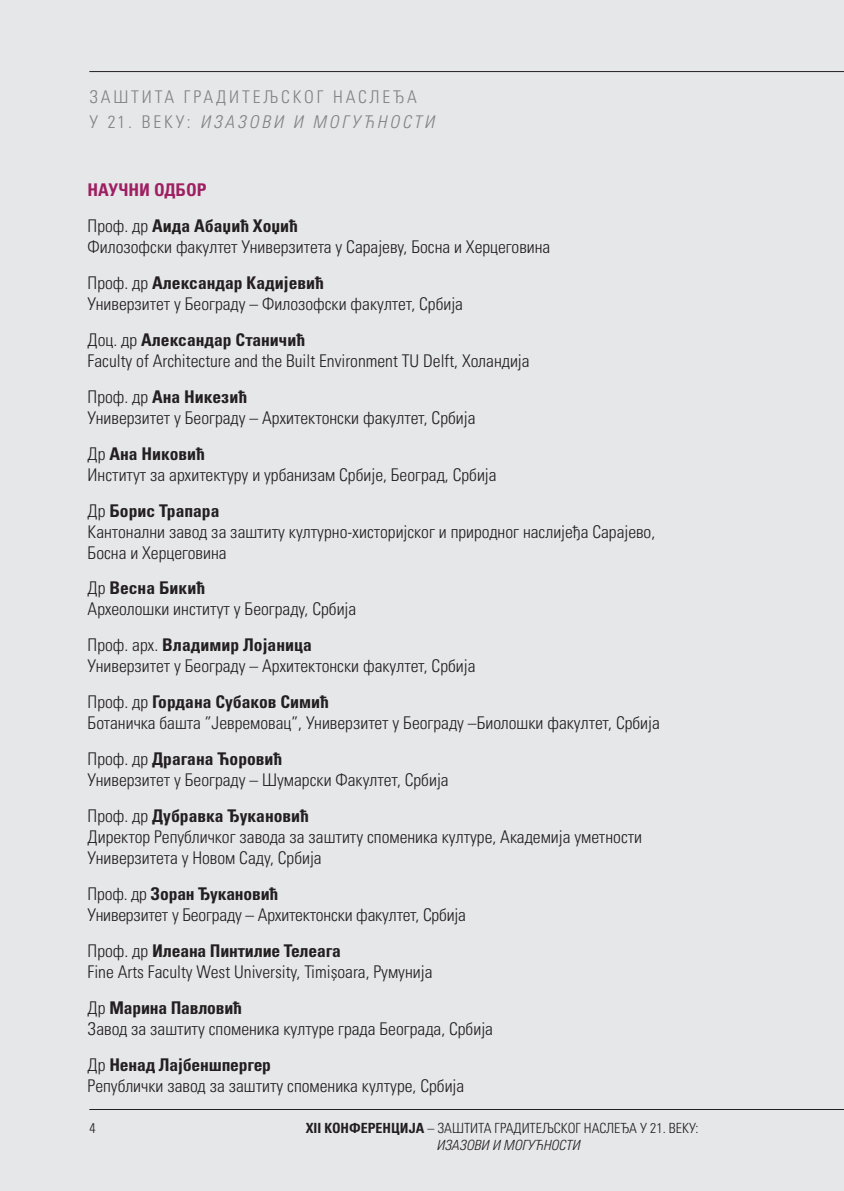
<style>
.page{position:relative;width:844px;height:1191px;background:#fff}
.page>*{position:absolute;margin:0;border:0;box-sizing:border-box;transform-origin:0 0}
.t1{font:17.5px/21px "Univers LTCYR 47 Light Cond";color:#231f20}
.t2{font:17.5px/35.9px "Univers LTCYR 67 Bold Cond";color:#231f20}
.t3{font:17.5px "Univers LTCYR 47 Light Cond Obl";letter-spacing:.165em;color:#808285}
.t4{font:17.5px "Univers LTCYR 47 Light Cond";letter-spacing:.165em;color:#808285}
.t5{font:14px "Univers LTCYR 47 Light Cond";color:#231f20}
.t6{font:14px "Univers LTCYR 47 Light Cond Obl";color:#231f20}
.s1{font-family:"Univers LTCYR 47 Light Cond"}
.s2{color:#9e1f62}
.s3{font-family:"Univers LTCYR 67 Bold Cond"}
</style>
<div class="page">
<div style="left:0;top:0;width:843px;height:1191px;background:#e6e7e9"></div>
<hr style="left:89px;top:1109px;width:754px;height:1px;background:#231f20">
<hr style="left:89px;top:71px;width:754px;height:1px;background:#231f20">
<p class="t4" style="left:89px;top:85px;width:329px">ЗАШТИТА ГРАДИТЕЉСКОГ НАСЛЕЂА</p>
<p class="t3" style="left:89px;top:110px;width:346px"><span class="s1">У 21. ВЕКУ:</span> ИЗАЗОВИ И МОГУЋНОСТИ</p>
<p class="t2" style="left:88px;top:172px;width:212px"><span class="s2">НАУЧНИ ОДБОР<br></span><span class="s1">Проф. др</span> Аида Абаџић Хоџић</p>
<p class="t1" style="left:88px;top:235px;width:464px">Филозофски факултет Универзитета у Сарајеву, Босна и Херцеговина</p>
<p class="t2" style="left:88px;top:264px;width:238px"><span class="s1">Проф. др</span> Александар Кадијевић</p>
<p class="t1" style="left:88px;top:292px;width:377px">Универзитет у Београду – Филозофски факултет, Србија</p>
<p class="t2" style="left:88px;top:321px;width:219px"><span class="s1">Доц. др</span> Александар Станичић</p>
<p class="t1" style="left:88px;top:349px;width:443px">Faculty of Architecture and the Built Environment TU Delft, Холандија</p>
<p class="t2" style="left:88px;top:378px;width:161px"><span class="s1">Проф. др</span> Ана Никезић</p>
<p class="t1" style="left:88px;top:406px;width:389px">Универзитет у Београду – Архитектонски факултет, Србија</p>
<p class="t2" style="left:88px;top:435px;width:119px"><span class="s1">Др</span> Ана Никовић</p>
<p class="t1" style="left:88px;top:463px;width:410px">Институт за архитектуру и урбанизам Србије, Београд, Србија</p>
<p class="t2" style="left:88px;top:492px;width:133px"><span class="s1">Др</span> Борис Трапара</p>
<p class="t1" style="left:88px;top:520px;width:569px">Кантонални завод за заштиту културно-хисторијског и природног наслијеђа Сарајево,<br>Босна и Херцеговина</p>
<p class="t2" style="left:88px;top:570px;width:119px"><span class="s1">Др</span> Весна Бикић</p>
<p class="t1" style="left:88px;top:598px;width:270px">Археолошки институт у Београду, Србија</p>
<p class="t2" style="left:88px;top:627px;width:226px"><span class="s1">Проф. арх.</span> Владимир Лојаница</p>
<p class="t1" style="left:88px;top:654px;width:389px">Универзитет у Београду – Архитектонски факултет, Србија</p>
<p class="t2" style="left:88px;top:684px;width:243px"><span class="s1">Проф. др</span> Гордана Субаков Симић</p>
<p class="t1" style="left:88px;top:711px;width:573px">Ботаничка башта ”Јевремовац”, Универзитет у Београду –Биолошки факултет, Србија</p>
<p class="t2" style="left:88px;top:740px;width:196px"><span class="s1">Проф. др</span> Драгана Ћоровић</p>
<p class="t1" style="left:88px;top:768px;width:362px">Универзитет у Београду – Шумарски Факултет, Србија</p>
<p class="t2" style="left:88px;top:797px;width:223px"><span class="s1">Проф. др</span> Дубравка Ђукановић</p>
<p class="t1" style="left:88px;top:825px;width:556px">Директор Републичког завода за заштиту споменика културе, Академија уметности<br>Универзитета у Новом Саду, Србија</p>
<p class="t2" style="left:88px;top:875px;width:192px"><span class="s1">Проф. др</span> Зоран Ђукановић</p>
<p class="t1" style="left:88px;top:903px;width:380px">Универзитет у Београду – Архитектонски факултет, Србија</p>
<p class="t2" style="left:88px;top:932px;width:254px"><span class="s1">Проф. др</span> Илеана Пинтилие Телеага</p>
<p class="t1" style="left:88px;top:960px;width:346px">Fine Arts Faculty West University, Timișoara, Румунија</p>
<p class="t2" style="left:88px;top:989px;width:156px"><span class="s1">Др</span> Марина Павловић</p>
<p class="t1" style="left:88px;top:1017px;width:407px">Завод за заштиту споменика културе града Београда, Србија</p>
<p class="t2" style="left:88px;top:1046px;width:185px"><span class="s1">Др</span> Ненад Лајбеншпергер</p>
<p class="t1" style="left:88px;top:1074px;width:378px">Републички завод за заштиту споменика културе, Србија</p>
<p class="t5" style="left:89px;top:1118px;width:8px">4</p>
<p class="t5" style="left:306px;top:1118px;width:394px"><span class="s3">XII КОНФЕРЕНЦИЈА</span> – ЗАШТИТА ГРАДИТЕЉСКОГ НАСЛЕЂА У 21. ВЕКУ:</p>
<p class="t6" style="left:436px;top:1135px;width:145px">ИЗАЗОВИ И МОГУЋНОСТИ</p>
</div>
